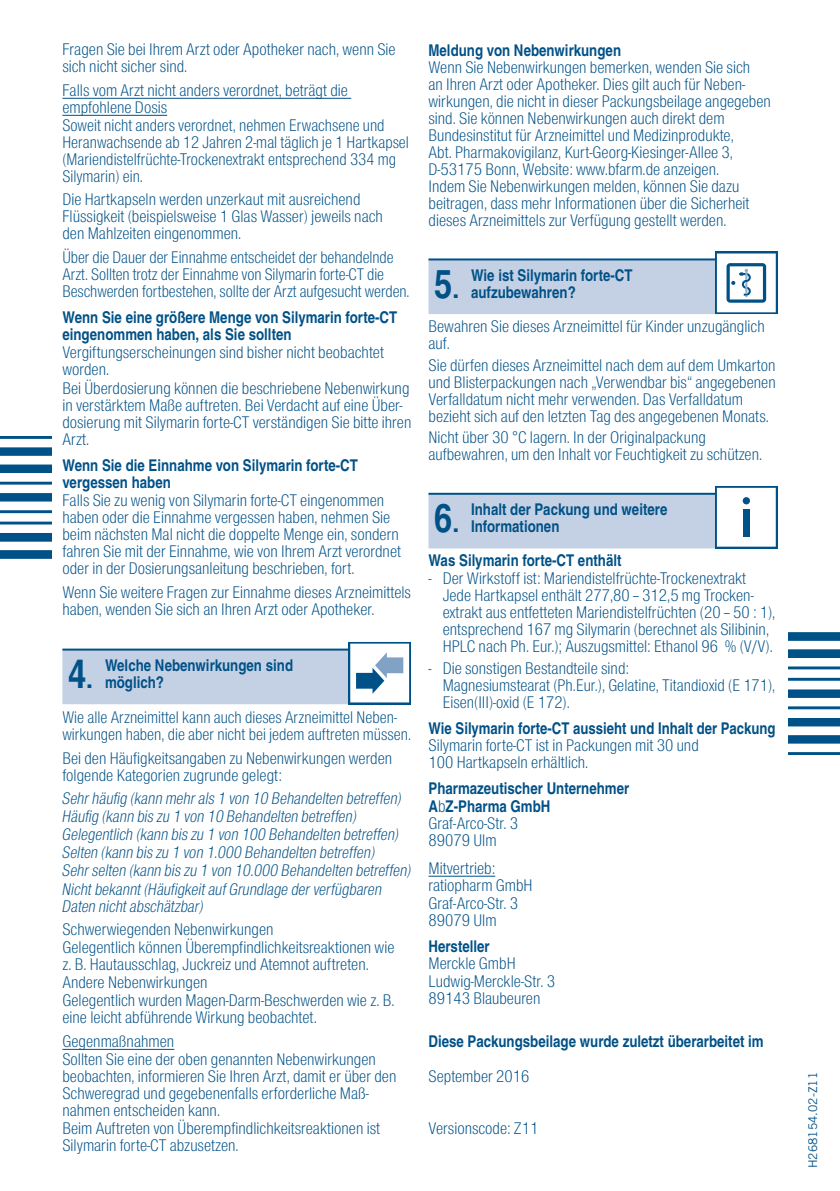
<style>
.page{position:relative;width:840px;height:1191px;background:#fff}
.page>*{position:absolute;margin:0;border:0;box-sizing:border-box;transform-origin:0 0}
.t1{font:700 39.8px "Nimbus San Con L";color:#005187}
.t2{font:300 16.2px/17px "Nimbus San Con L";color:#005187}
.t3{font:700 16.2px/17px "Nimbus San Con L";color:#005187}
.t4{font:italic 300 16.2px/18px "Nimbus San Con L";color:#005187}
.t5{font:12px "Trade Gothic";color:#005187}
.s1{font-family:"Nimbus San L";font-size:24.6px}
.s2{font-weight:300}
</style>
<div class="page">
<img style="left:0;top:437px;width:51px;height:122px">
<img style="left:788px;top:632px;width:51px;height:122px">
<hr style="left:62px;top:98px;width:289px;height:1px;background:#005187">
<hr style="left:62px;top:115px;width:105px;height:1px;background:#005187">
<hr style="left:62px;top:1048px;width:112px;height:1px;background:#005187">
<svg style="left:62px;top:642px;width:349px;height:62px"></svg>
<hr style="left:428px;top:875px;width:67px;height:1px;background:#005187">
<svg style="left:428px;top:252px;width:349px;height:62px"></svg>
<div style="left:428px;top:492px;width:286px;height:56px;background:#c4d1e4"></div>
<hr style="left:428px;top:493px;width:286px;height:2px;background:#005187">
<svg style="left:714px;top:486px;width:63px;height:62px"></svg>
<div style="left:716px;top:488px;width:59px;height:58px;background:#fff"></div>
<div style="left:742px;top:497px;width:7px;height:7px;background:#005187;border-radius:50%"></div>
<div style="left:742px;top:509px;width:7px;height:28px;background:#005187"></div>
<p class="t2" style="left:62px;top:42px;width:334px">Fragen Sie bei Ihrem Arzt oder Apotheker nach, wenn Sie sich nicht sicher sind.</p>
<p class="t2" style="left:62px;top:83px;width:348px">Falls vom Arzt nicht anders verordnet, beträgt die empfohlene Dosis<br>Soweit nicht anders verordnet, nehmen Erwachsene und Heranwachsende ab 12 Jahren 2-mal täglich je 1 Hartkapsel (Mariendistelfrüchte-Trockenextrakt entsprechend 334 mg Silymarin) ein.</p>
<p class="t2" style="left:62px;top:192px;width:322px">Die Hartkapseln werden unzerkaut mit ausreichend<br>Flüssigkeit (beispielsweise 1 Glas Wasser) jeweils nach den Mahlzeiten eingenommen.</p>
<p class="t2" style="left:62px;top:250px;width:348px">Über die Dauer der Einnahme entscheidet der behandelnde<br>Arzt. Sollten trotz der Einnahme von Silymarin forte-CT die<br>Beschwerden fortbestehen, sollte der Arzt aufgesucht werden.</p>
<p class="t3" style="left:62px;top:310px;width:336px">Wenn Sie eine größere Menge von Silymarin forte-CT eingenommen haben, als Sie sollten</p>
<p class="t2" style="left:62px;top:345px;width:350px">Vergiftungserscheinungen sind bisher nicht beobachtet worden.<br>Bei Überdosierung können die beschriebene Nebenwirkung in verstärktem Maße auftreten. Bei Verdacht auf eine Über&shy;dosierung mit Silymarin forte-CT verständigen Sie bitte ihren Arzt.</p>
<p class="t3" style="left:62px;top:458px;width:297px">Wenn Sie die Einnahme von Silymarin forte-CT vergessen haben</p>
<p class="t2" style="left:62px;top:493px;width:340px">Falls Sie zu wenig von Silymarin forte-CT eingenommen haben oder die Einnahme vergessen haben, nehmen Sie beim nächsten Mal nicht die doppelte Menge ein, sondern fahren Sie mit der Einnahme, wie von Ihrem Arzt verordnet oder in der Dosierungsanleitung beschrieben, fort.</p>
<p class="t2" style="left:62px;top:584px;width:350px">Wenn Sie weitere Fragen zur Einnahme dieses Arzneimittels haben, wenden Sie sich an Ihren Arzt oder Apotheker.</p>
<h1 class="t1" style="left:68px;top:658px;width:27px">4<span class="s1">.</span></h1>
<p class="t3" style="left:105px;top:658px;width:189px">Welche Nebenwirkungen sind möglich?</p>
<p class="t2" style="left:62px;top:710px;width:350px">Wie alle Arzneimittel kann auch dieses Arzneimittel Neben&shy;wirkungen haben, die aber nicht bei jedem auftreten müssen.</p>
<p class="t2" style="left:62px;top:751px;width:331px">Bei den Häufigkeitsangaben zu Nebenwirkungen werden folgende Kategorien zugrunde gelegt:</p>
<p class="t4" style="left:62px;top:790px;width:350px">Sehr häufig (kann mehr als 1 von 10 Behandelten betreffen)<br>Häufig (kann bis zu 1 von 10 Behandelten betreffen)<br>Gelegentlich (kann bis zu 1 von 100 Behandelten betreffen)<br>Selten (kann bis zu 1 von 1.000 Behandelten betreffen)<br>Sehr selten (kann bis zu 1 von 10.000 Behandelten betreffen)<br>Nicht bekannt (Häufigkeit auf Grundlage der verfügbaren Daten nicht abschätzbar)</p>
<p class="t2" style="left:62px;top:921px;width:333px;line-height:17.6px">Schwerwiegenden Nebenwirkungen<br>Gelegentlich können Überempfindlichkeitsreaktionen wie z. B. Hautausschlag, Juckreiz und Atemnot auftreten.<br>Andere Nebenwirkungen<br>Gelegentlich wurden Magen-Darm-Beschwerden wie z. B. eine leicht abführende Wirkung beobachtet.</p>
<p class="t2" style="left:62px;top:1033px;width:335px">Gegenmaßnahmen<br>Sollten Sie eine der oben genannten Nebenwirkungen beobachten, informieren Sie Ihren Arzt, damit er über den Schweregrad und gegebenenfalls erforderliche Maß&shy;nahmen entscheiden kann.<br>Beim Auftreten von Überempfindlichkeitsreaktionen ist Silymarin forte-CT abzusetzen.</p>
<p class="t3" style="left:428px;top:43px;width:194px">Meldung von Nebenwirkungen</p>
<p class="t2" style="left:428px;top:60px;width:344px">Wenn Sie Nebenwirkungen bemerken, wenden Sie sich<br>an Ihren Arzt oder Apotheker. Dies gilt auch für Neben&shy;wirkungen, die nicht in dieser Packungsbeilage angegeben sind. Sie können Nebenwirkungen auch direkt dem Bundesinstitut für Arzneimittel und Medizinprodukte,<br>Abt. Pharmakovigilanz, Kurt-Georg-Kiesinger-Allee 3, D-53175 Bonn, Website: www.bfarm.de anzeigen.<br>Indem Sie Nebenwirkungen melden, können Sie dazu beitragen, dass mehr Informationen über die Sicherheit dieses Arzneimittels zur Verfügung gestellt werden.</p>
<h1 class="t1" style="left:434px;top:268px;width:27px">5<span class="s1">.</span></h1>
<p class="t3" style="left:471px;top:268px;width:163px">Wie ist Silymarin forte-CT aufzubewahren?</p>
<p class="t2" style="left:428px;top:319px;width:337px">Bewahren Sie dieses Arzneimittel für Kinder unzugänglich auf.</p>
<p class="t2" style="left:428px;top:358px;width:348px">Sie dürfen dieses Arzneimittel nach dem auf dem Umkarton und Blisterpackungen nach „Verwendbar bis“ angegebenen Verfalldatum nicht mehr verwenden. Das Verfalldatum bezieht sich auf den letzten Tag des angegebenen Monats.</p>
<p class="t2" style="left:428px;top:430px;width:335px">Nicht über 30 °C lagern. In der Originalpackung aufbewahren, um den Inhalt vor Feuchtigkeit zu schützen.</p>
<h1 class="t1" style="left:434px;top:503px;width:27px">6<span class="s1">.</span></h1>
<p class="t3" style="left:471px;top:502px;width:198px">Inhalt der Packung und weitere<br>Informationen</p>
<p class="t3" style="left:428px;top:553px;width:194px">Was Silymarin forte-CT enthält</p>
<p class="t2" style="left:442px;top:571px;width:334px;text-indent:-14px">- Der Wirkstoff ist: Mariendistelfrüchte-Trockenextrakt Jede Hartkapsel enthält 277,80 – 312,5 mg Trocken&shy;extrakt aus entfetteten Mariendistelfrüchten (20 – 50 : 1), entsprechend 167 mg Silymarin (berechnet als Silibinin, HPLC nach Ph. Eur.); Auszugsmittel: Ethanol 96 % (V/V).</p>
<p class="t2" style="left:442px;top:661px;width:334px;text-indent:-14px">- Die sonstigen Bestandteile sind:<br>Magnesiumstearat (Ph.Eur.), Gelatine, Titandioxid (E 171),<br>Eisen(III)-oxid (E 172).</p>
<p class="t3" style="left:428px;top:721px;width:348px">Wie Silymarin forte-CT aussieht und Inhalt der Packung</p>
<p class="t2" style="left:428px;top:738px;width:272px">Silymarin forte-CT ist in Packungen mit 30 und<br>100 Hartkapseln erhältlich.</p>
<p class="t3" style="left:428px;top:781px;width:202px">Pharmazeutischer Unternehmer<br>A<span class="s2">b</span>Z-Pharma GmbH<br><span class="s2">Graf-Arco-Str. 3<br>89079 Ulm</span></p>
<p class="t2" style="left:428px;top:860px;width:106px">Mitvertrieb: ratiopharm GmbH<br>Graf-Arco-Str. 3<br>89079 Ulm</p>
<p class="t3" style="left:428px;top:939px;width:63px">Hersteller</p>
<p class="t2" style="left:428px;top:956px;width:128px">Merckle GmbH<br>Ludwig-Merckle-Str. 3<br>89143 Blaubeuren</p>
<p class="t3" style="left:428px;top:1034px;width:336px">Diese Packungsbeilage wurde zuletzt überarbeitet im</p>
<p class="t2" style="left:428px;top:1069px;width:102px">September 2016</p>
<p class="t2" style="left:428px;top:1121px;width:111px">Versionscode: Z11</p>
<p class="t5" style="left:808px;top:1168px;width:98px;rotate:-90deg">H268154.02-Z11</p>
</div>
